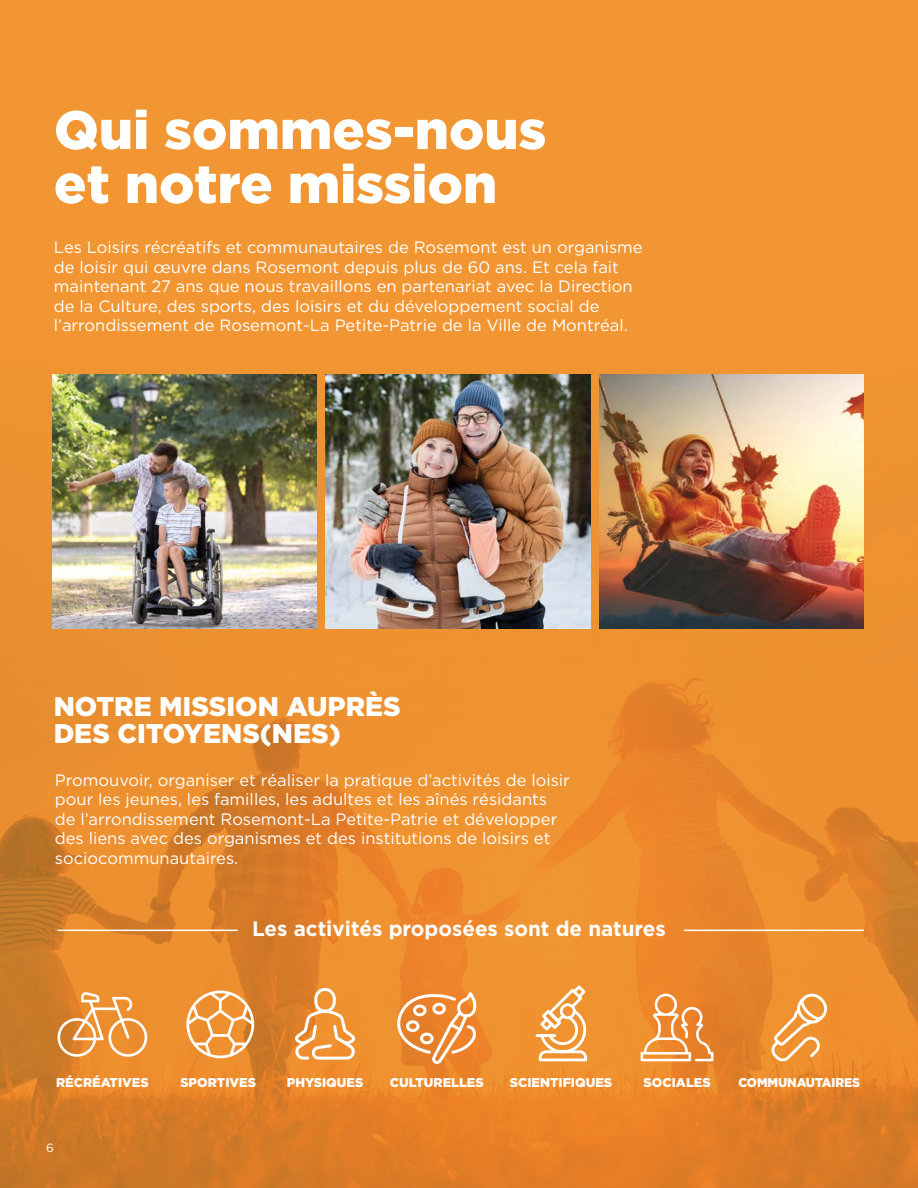
<style>
.page{position:relative;width:918px;height:1188px;background:#f29633}
.page>*{position:absolute;margin:0;border:0;box-sizing:border-box;transform-origin:0 0}
.t1{font:900 54px "Gotham";color:#fff}
.t2{font:900 54px "Gotham HTF";color:#fff}
.t3{font:900 27px/27px "Gotham HTF";color:#fff}
.t4{font:700 21px "Gotham HTF";color:#fff}
.t5{font:16.5px/19.5px "Gotham";color:#fff}
.t6{font:16.5px/19.5px "Gotham HTF";color:#fff}
.t7{font:900 12.75px "Gotham HTF";color:#fff}
.t8{font:900 12.75px "Gotham HTF";color:#fff;scale:.96 1}
.t9{font:12px "Gotham";color:#fff}
</style>
<div class="page">
<img style="left:0;top:374px;width:918px;height:814px">
<svg style="left:395px;top:987px;width:82px;height:80px"></svg>
<svg style="left:186px;top:991px;width:68px;height:67px"></svg>
<svg style="left:641px;top:994px;width:72px;height:67px"></svg>
<svg style="left:534px;top:983px;width:54px;height:80px"></svg>
<svg style="left:768px;top:989px;width:62px;height:76px"></svg>
<svg style="left:58px;top:992px;width:89px;height:65px"></svg>
<div style="left:314px;top:988px;width:22px;height:25px;border:3px solid #fff;border-radius:9px"></div>
<svg style="left:292px;top:1008px;width:66px;height:65px"></svg>
<hr style="left:58px;top:930px;width:180px;height:1px;background:#fff">
<hr style="left:684px;top:930px;width:180px;height:1px;background:#fff">
<img style="left:52px;top:375px;width:265px;height:254px">
<img style="left:326px;top:375px;width:264px;height:254px">
<img style="left:600px;top:375px;width:264px;height:254px">
<h1 class="t1" style="left:54px;top:93px;width:494px">Qui sommes-nous</h1>
<h1 class="t2" style="left:54px;top:153px;width:445px">et notre mission</h1>
<p class="t5" style="left:54px;top:237px;width:590px">Les Loisirs récréatifs et communautaires de Rosemont est un organisme de loisir qui œuvre dans Rosemont depuis plus de 60 ans. Et cela fait maintenant 27 ans que nous travaillons en partenariat avec la Direction de la Culture, des sports, des loisirs et du développement social de l’arrondissement de Rosemont-La Petite-Patrie de la Ville de Montréal.</p>
<h2 class="t3" style="left:54px;top:693px;width:349px">NOTRE MISSION AUPRÈS<br>DES CITOYENS(NES)</h2>
<p class="t6" style="left:55px;top:770px;width:517px">Promouvoir, organiser et réaliser la pratique d’activités de loisir pour les jeunes, les familles, les adultes et les aînés résidants de l’arrondissement Rosemont-La Petite-Patrie et développer des liens avec des organismes et des institutions de loisirs et sociocommunautaires.</p>
<p class="t4" style="left:252px;top:916px;width:415px">Les activités proposées sont de natures</p>
<p class="t7" style="left:56px;top:1075px;width:94px">RÉCRÉATIVES</p>
<p class="t7" style="left:180px;top:1075px;width:77px">SPORTIVES</p>
<p class="t7" style="left:287px;top:1075px;width:78px">PHYSIQUES</p>
<p class="t7" style="left:390px;top:1075px;width:95px">CULTURELLES</p>
<p class="t7" style="left:510px;top:1075px;width:104px">SCIENTIFIQUES</p>
<p class="t7" style="left:643px;top:1075px;width:69px">SOCIALES</p>
<p class="t8" style="left:738px;top:1075px;width:128px">COMMUNAUTAIRES</p>
<p class="t9" style="left:46px;top:1140px;width:9px">6</p>
</div>
